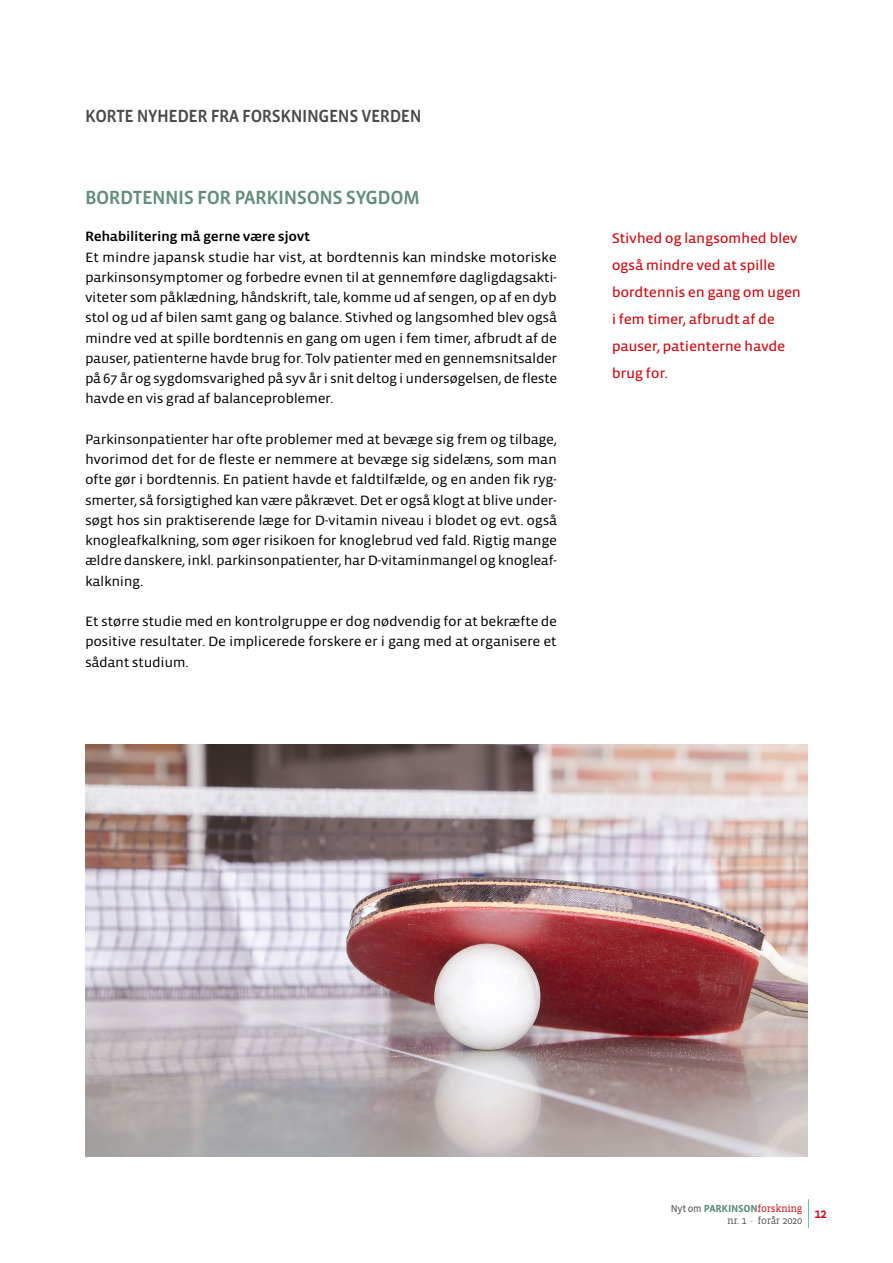
<style>
.page{position:relative;width:893px;height:1263px;background:#fff}
.page>*{position:absolute;margin:0;border:0;box-sizing:border-box;transform-origin:0 0}
.t1{font:500 19.5px "Vista Sans OT";letter-spacing:-.025em;color:#628e7b}
.t2{font:500 18px "Vista Sans OT";letter-spacing:-.025em;color:#4a4a49;scale:.95 1}
.t3{font:14.25px/27px "Vista Sans OT";letter-spacing:-.025em;color:#d20a11;scale:1.1 1}
.t4{font:13.8px/20.2px "Vista Sans OT";letter-spacing:-.025em;color:#000;text-align:justify;scale:1.1 1}
.t5{font:13.8px/20.2px "Vista Sans OT";letter-spacing:-.025em;color:#000;text-align:justify;scale:1.12 1}
.t6{font:500 13.8px "Vista Sans OT";letter-spacing:-.025em;color:#000;scale:1.1 1}
.t7{font:700 10.5px "Vista Sans OT";letter-spacing:-.025em;color:#628e7b}
.t8{font:10.5px "Vista Slab";letter-spacing:-.025em;color:#575756}
.s1{font-weight:400;color:#575756}
.s2{font-family:"Vista Slab";font-weight:400;color:#d20a11}
</style>
<div class="page">
<svg style="left:808px;top:1199px;width:1px;height:29px"></svg>
<img style="left:85px;top:744px;width:723px;height:413px">
<h2 class="t2" style="left:85px;top:106px;width:356px">KORTE NYHEDER FRA FORSKNINGENS VERDEN</h2>
<h1 class="t1" style="left:85px;top:187px;width:336px">BORDTENNIS FOR PARKINSONS SYGDOM</h1>
<p class="t6" style="left:85px;top:230px;width:206px">Rehabilitering må gerne være sjovt</p>
<p class="t5" style="left:85px;top:247px;width:423px">Et mindre japansk studie har vist, at bordtennis kan mindske motoriske parkinsonsymptomer og forbedre evnen til at gennemføre dagligdagsakti&shy;viteter som påklædning, håndskrift, tale, komme ud af sengen, op af en dyb stol og ud af bilen samt gang og balance. Stivhed og langsomhed blev også mindre ved at spille bordtennis en gang om ugen i fem timer, afbrudt af de pauser, patienterne havde brug for. Tolv patienter med en gennemsnitsalder på 67 år og sygdomsvarighed på syv år i snit deltog i undersøgelsen, de fleste havde en vis grad af balanceproblemer.</p>
<p class="t4" style="left:85px;top:429px;width:431px">Parkinsonpatienter har ofte problemer med at bevæge sig frem og tilbage, hvorimod det for de fleste er nemmere at bevæge sig sidelæns, som man ofte gør i bordtennis. En patient havde et faldtilfælde, og en anden fik ryg&shy;smerter, så forsigtighed kan være påkrævet. Det er også klogt at blive under&shy;søgt hos sin praktiserende læge for D-vitamin niveau i blodet og evt. også knogleafkalkning, som øger risikoen for knoglebrud ved fald. Rigtig mange ældre danskere, inkl. parkinsonpatienter, har D-vitaminmangel og knogleaf&shy;kalkning.</p>
<p class="t4" style="left:85px;top:612px;width:431px">Et større studie med en kontrolgruppe er dog nødvendig for at bekræfte de positive resultater. De implicerede forskere er i gang med at organisere et sådant studium.</p>
<p class="t3" style="left:612px;top:225px;width:174px">Stivhed og langsomhed blev også mindre ved at spille bordtennis en gang om ugen i fem timer, afbrudt af de pauser, patienterne havde brug for.</p>
<p class="t7" style="left:671px;top:1203px;width:133px"><span class="s1">Nyt om</span> PARKINSON <span class="s2">forskning</span></p>
<p class="t8" style="left:727px;top:1215px;width:101px">nr. 1 · forår 2020 <sup>12</sup></p>
</div>
